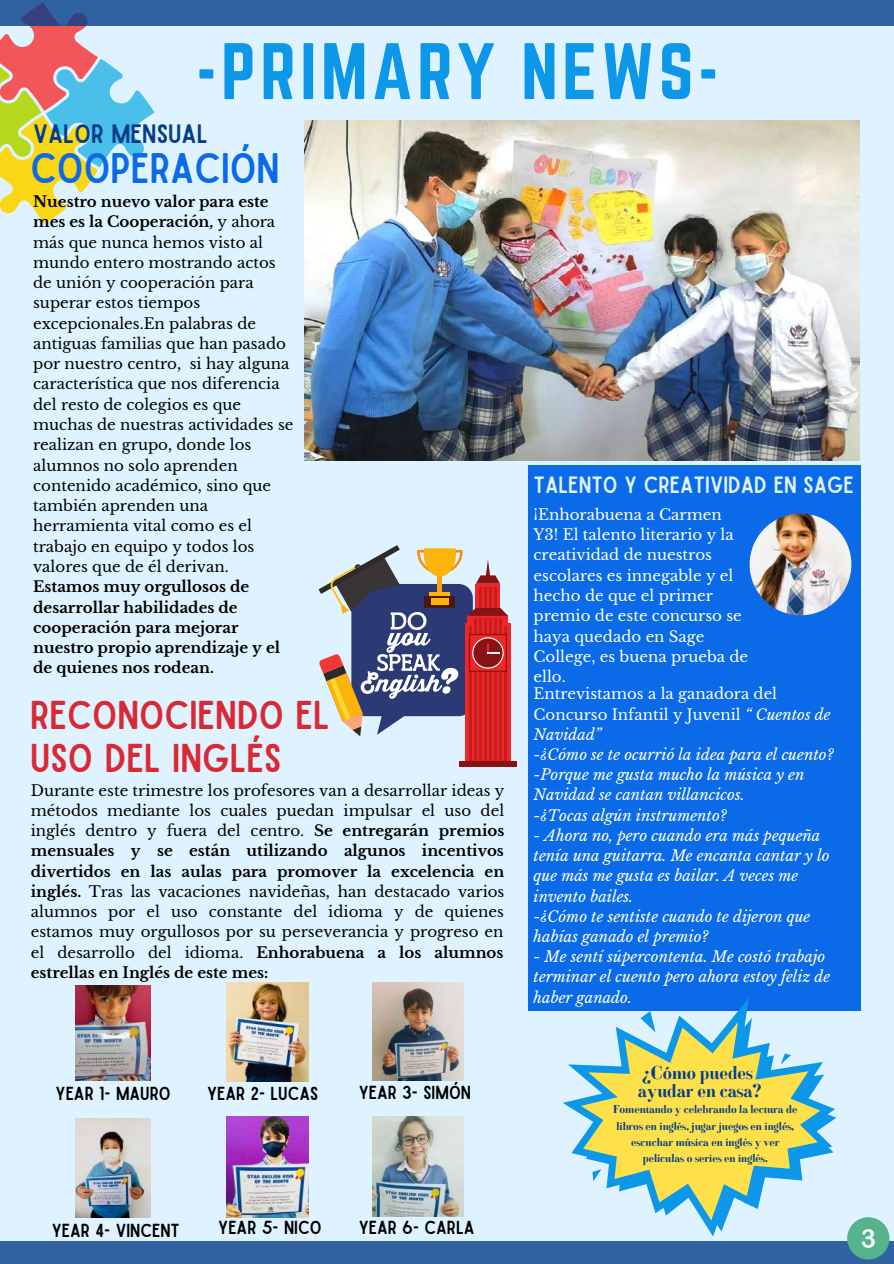
<style>
.page{position:relative;width:894px;height:1264px;background:#fff}
.page>*{position:absolute;margin:0;border:0;box-sizing:border-box;transform-origin:0 0}
.t1{font:69.9px "Norwester";letter-spacing:.06em;color:#0c97e8}
.t2{font:40.8px "Sailors";color:#0a6ae8}
.t3{font:38.4px/43.2px "Sailors";color:#d82935}
.t4{font:25.35px "Sailors";color:#053d89}
.t5{font:22.5px "Sailors";color:#def3ff}
.t6{font:18.75px "Waymar";color:#053d89}
.t7{font:18px "Sailors";color:#000}
.t8{font:15px/20.2px "Libre Baskerville";color:#000}
.t9{font:italic 15px/20.2px "Libre Baskerville";color:#fff}
.t10{font:15px/20.2px "Libre Baskerville";color:#fff}
.t11{font:700 15px/20.2px "Libre Baskerville";color:#000}
.t12{font:11.7px/16.4px "Waymar";color:#053d89;text-align:center}
.s1{font-weight:700}
.s2{font-style:normal}
</style>
<div class="page">
<div style="left:0;top:0;width:893px;height:1263px;background:#def3ff"></div>
<svg style="left:0;top:25px;width:154px;height:199px"></svg>
<div style="left:0;top:0;width:893px;height:25px;background:#3061a0"></div>
<div style="left:0;top:1241px;width:893px;height:22px;background:#3061a0"></div>
<div style="left:846px;top:1217px;width:43px;height:42px;background:#56b48c;border-radius:50%"></div>
<svg style="left:862px;top:1229px;width:12px;height:18px"></svg>
<img style="left:304px;top:120px;width:554px;height:340px">
<div style="left:528px;top:466px;width:331px;height:545px;background:#0a6ae8"></div>
<img style="left:749px;top:513px;width:102px;height:102px;border-radius:50%">
<svg style="left:465px;top:623px;width:45px;height:138px"></svg>
<hr style="left:469px;top:626px;width:2px;height:137px;background:#c51e20">
<hr style="left:474px;top:623px;width:2px;height:140px;background:#c51e20">
<hr style="left:479px;top:623px;width:2px;height:140px;background:#c51e20">
<hr style="left:484px;top:623px;width:2px;height:140px;background:#c51e20">
<hr style="left:489px;top:623px;width:2px;height:140px;background:#c51e20">
<hr style="left:494px;top:623px;width:2px;height:140px;background:#c51e20">
<hr style="left:499px;top:623px;width:2px;height:140px;background:#c51e20">
<hr style="left:504px;top:626px;width:2px;height:137px;background:#c51e20">
<svg style="left:318px;top:545px;width:190px;height:191px"></svg>
<div style="left:459px;top:761px;width:57px;height:5px;background:#881314"></div>
<svg style="left:563px;top:998px;width:271px;height:238px"></svg>
<svg style="left:780px;top:1053px;width:10px;height:11px"></svg>
<svg style="left:592px;top:1169px;width:9px;height:12px"></svg>
<svg style="left:640px;top:1011px;width:15px;height:21px"></svg>
<img style="left:76px;top:985px;width:74px;height:95px">
<img style="left:226px;top:982px;width:82px;height:99px">
<img style="left:372px;top:982px;width:91px;height:98px">
<img style="left:76px;top:1118px;width:74px;height:99px">
<img style="left:226px;top:1116px;width:82px;height:101px">
<img style="left:372px;top:1116px;width:91px;height:99px">
<h1 class="t1" style="left:196px;top:38px;width:524px">-PRIMARY NEWS-</h1>
<h3 class="t4" style="left:33px;top:124px;width:176px">VALOR MENSUAL</h3>
<h2 class="t2" style="left:30px;top:153px;width:251px">COOPERACIÓN</h2>
<p class="t8" style="left:33px;top:192px;width:262px"><span class="s1">Nuestro nuevo valor para este mes es la Cooperación,</span> y ahora más que nunca hemos visto al mundo entero mostrando actos de unión y cooperación para superar estos tiempos excepcionales.En palabras de antiguas familias que han pasado por nuestro centro, si hay alguna característica que nos diferencia del resto de colegios es que muchas de nuestras actividades se realizan en grupo, donde los alumnos no solo aprenden contenido académico, sino que también aprenden una herramienta vital como es el trabajo en equipo y todos los valores que de él derivan.</p>
<p class="t11" style="left:33px;top:577px;width:248px">Estamos muy orgullosos de desarrollar habilidades de cooperación para mejorar nuestro propio aprendizaje y el de quienes nos rodean.</p>
<h3 class="t3" style="left:30px;top:695px;width:301px">RECONOCIENDO EL<br>USO DEL INGLÉS</h3>
<p class="t8" style="left:31px;top:780px;width:475px;text-align:justify">Durante este trimestre los profesores van a desarrollar ideas y métodos mediante los cuales puedan impulsar el uso del inglés dentro y fuera del centro. <span class="s1">Se entregarán premios mensuales y se están utilizando algunos incentivos divertidos en las aulas para promover la excelencia en inglés.</span> Tras las vacaciones navideñas, han destacado varios alumnos por el uso constante del idioma y de quienes estamos muy orgullosos por su perseverancia y progreso en el desarrollo del idioma. <span class="s1">Enhorabuena a los alumnos estrellas en Inglés de este mes:</span></p>
<h3 class="t5" style="left:533px;top:477px;width:322px">TALENTO Y CREATIVIDAD EN SAGE</h3>
<p class="t10" style="left:533px;top:504px;width:216px">¡Enhorabuena a Carmen<br>Y3! El talento literario y la creatividad de nuestros escolares es innegable y el hecho de que el primer premio de este concurso se haya quedado en Sage<br>College, es buena prueba de ello.</p>
<p class="t9" style="left:533px;top:684px;width:301px"><span class="s2">Entrevistamos a la ganadora del<br>Concurso Infantil y Juvenil</span> “ Cuentos de<br>Navidad”<br>-¿Cómo se te ocurrió la idea para el cuento? -Porque me gusta mucho la música y en<br>Navidad se cantan villancicos.<br>-¿Tocas algún instrumento?</p>
<p class="t9" style="left:533px;top:825px;width:297px">- Ahora no, pero cuando era más pequeña tenía una guitarra. Me encanta cantar y lo que más me gusta es bailar. A veces me invento bailes.<br>-¿Cómo te sentiste cuando te dijeron que habías ganado el premio?</p>
<p class="t9" style="left:533px;top:946px;width:298px">- Me sentí súpercontenta. Me costó trabajo terminar el cuento pero ahora estoy feliz de haber ganado.</p>
<p class="t6" style="left:642px;top:1065px;width:112px">¿Cómo puedes</p>
<p class="t7" style="left:56px;top:1086px;width:116px">YEAR 1- MAURO</p>
<p class="t7" style="left:207px;top:1086px;width:113px">YEAR 2- LUCAS</p>
<p class="t7" style="left:358px;top:1085px;width:114px">YEAR 3- SIMÓN</p>
<p class="t6" style="left:637px;top:1083px;width:125px">ayudar en casa?</p>
<p class="t7" style="left:52px;top:1223px;width:129px">YEAR 4- VINCENT</p>
<p class="t7" style="left:218px;top:1220px;width:105px">YEAR 5- NICO</p>
<p class="t7" style="left:358px;top:1220px;width:117px">YEAR 6- CARLA</p>
<p class="t12" style="left:613px;top:1102px;width:186px">Fomentando y celebrando la lectura de libros en inglés, jugar juegos en inglés, escuchar música en inglés y ver películas o series en inglés.</p>
</div>
